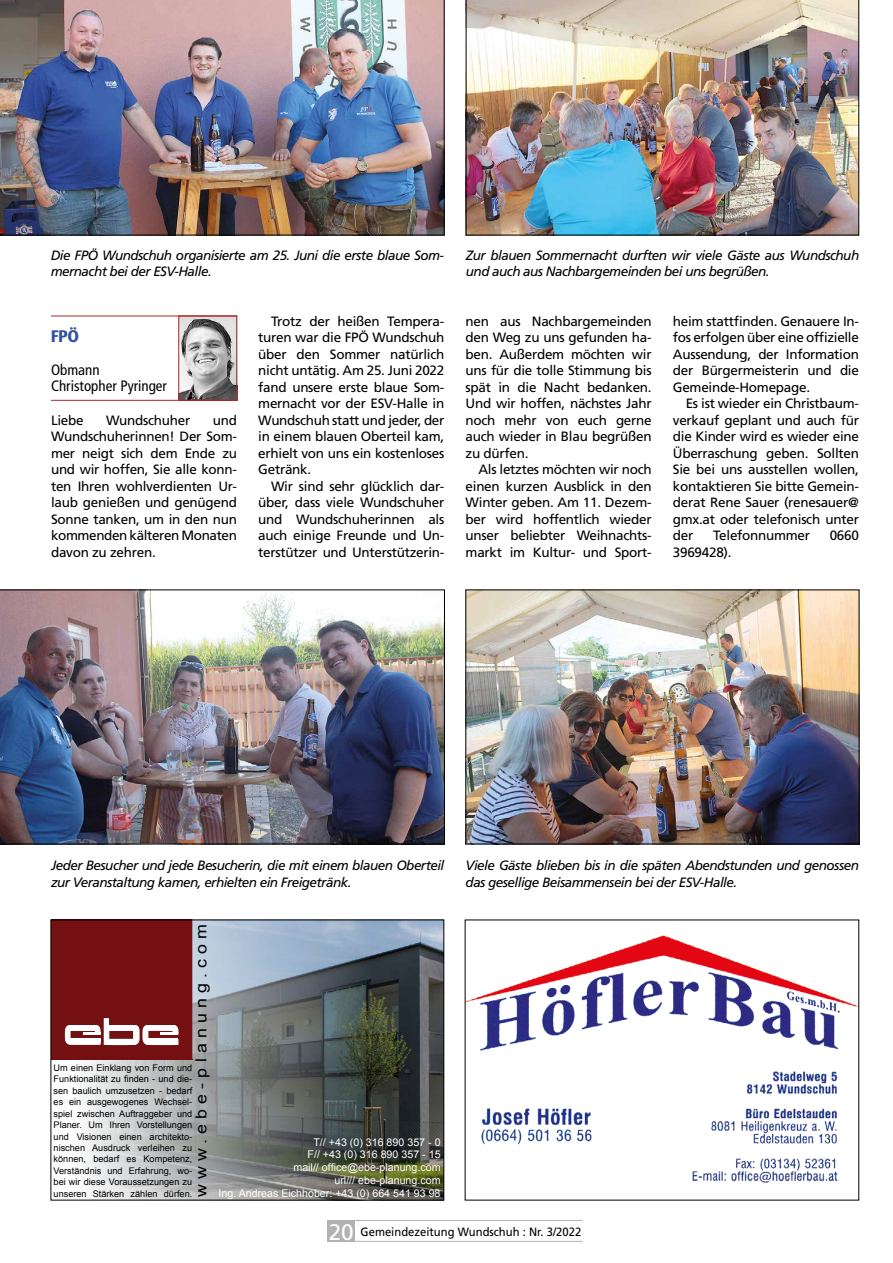
<style>
.page{position:relative;width:893px;height:1263px;background:#fff}
.page>*{position:absolute;margin:0;border:0;box-sizing:border-box;transform-origin:0 0}
.t1{font:700 16.5px "Barmeno";color:#2f52a0}
.t2{font:15.3px "Arial";letter-spacing:.29em;color:#000;scale:1.17 1}
.t3{font:condensed 15px/16.5px "Frutiger LT Std";color:#000}
.t4{font:13.5px/16.5px "Frutiger LT Std";letter-spacing:-.02em;color:#000;text-align:justify}
.t5{font:italic 13.5px/16.5px "Frutiger LT Std";letter-spacing:-.04em;color:#000}
.t6{font:12px "Frutiger LT Std";color:#000;scale:.94 1}
.t7{font:10.65px/12.8px "Arial";color:#fff;text-align:right}
.t8{font:9.15px/11.4px "Arial";color:#000;text-align:justify}
.s1{font-size:22.5px;color:#fff}
</style>
<div class="page">
<div style="left:327px;top:1220px;width:28px;height:22px;background:#b3b2b2"></div>
<hr style="left:327px;top:1220px;width:256px;height:1px;background:#b3b2b2">
<hr style="left:327px;top:1241px;width:256px;height:1px;background:#b3b2b2">
<img style="left:84px;top:922px;width:358px;height:276px">
<hr style="left:51px;top:1059px;width:141px;height:1px;background:#741012">
<svg style="left:53px;top:922px;width:139px;height:137px;background:#7f2426"></svg>
<hr style="left:70px;top:1039px;width:31px;height:2px;background:#fff">
<div style="left:67px;top:1017px;width:30px;height:8px;background:#741012"></div>
<img style="left:467px;top:935px;width:390px;height:249px">
<img style="left:0;top:0;width:444px;height:235px">
<img style="left:0;top:590px;width:445px;height:254px">
<img style="left:468px;top:592px;width:389px;height:250px">
<div style="left:466px;top:590px;width:393px;height:254px;border:1px solid #000"></div>
<img style="left:466px;top:0;width:393px;height:235px">
<img style="left:180px;top:318px;width:55px;height:81px">
<div style="left:178px;top:316px;width:59px;height:85px;border:1px solid #af2622"></div>
<hr style="left:51px;top:316px;width:186px;height:1px;background:#af2622">
<hr style="left:51px;top:400px;width:186px;height:1px;background:#af2622">
<p class="t5" style="left:51px;top:247px;width:395px">Die FPÖ Wundschuh organisierte am 25. Juni die erste blaue Som&shy;mernacht bei der ESV-Halle.</p>
<p class="t1" style="left:51px;top:326px;width:29px">FPÖ</p>
<p class="t3" style="left:51px;top:362px;width:118px">Obmann<br>Christopher Pyringer</p>
<p class="t4" style="left:51px;top:412px;width:188px;text-indent:162px">und Wundschuherinnen! Der Som&shy;mer neigt sich dem Ende zu und wir hoffen, Sie alle konn&shy;ten Ihren wohlverdienten Ur&shy;laub genießen und genügend Sonne tanken, um in den nun kommenden kälteren Monaten davon zu zehren.</p>
<p class="t4" style="left:51px;top:412px;width:34px">Liebe</p>
<p class="t4" style="left:106px;top:412px;width:86px">Wundschuher</p>
<p class="t4" style="left:258px;top:313px;width:188px;text-indent:13px">Trotz der heißen Tempera&shy;turen war die FPÖ Wundschuh über den Sommer natürlich nicht untätig. Am 25. Juni 2022 fand unsere erste blaue Som&shy;mernacht vor der ESV-Halle in Wundschuh statt und jeder, der in einem blauen Oberteil kam, erhielt von uns ein kostenloses Getränk.</p>
<p class="t4" style="left:258px;top:478px;width:188px;text-indent:13px">Wir sind sehr glücklich dar&shy;über, dass viele Wundschuher und Wundschuherinnen als auch einige Freunde und Un&shy;terstützer und Unterstützerin-</p>
<p class="t5" style="left:466px;top:247px;width:395px">Zur blauen Sommernacht durften wir viele Gäste aus Wundschuh und auch aus Nachbargemeinden bei uns begrüßen.</p>
<p class="t4" style="left:466px;top:313px;width:188px">nen aus Nachbargemeinden den Weg zu uns gefunden ha&shy;ben. Außerdem möchten wir uns für die tolle Stimmung bis spät in die Nacht bedanken.<br>Und wir hoffen, nächstes Jahr noch mehr von euch gerne auch wieder in Blau begrüßen zu dürfen.</p>
<p class="t4" style="left:466px;top:461px;width:188px;text-indent:13px">Als letztes möchten wir noch einen kurzen Ausblick in den Winter geben. Am 11. Dezem&shy;ber wird hoffentlich wieder unser beliebter Weihnachts&shy;markt im Kultur- und Sport-</p>
<p class="t4" style="left:673px;top:313px;width:188px">heim stattfinden. Genauere In&shy;fos erfolgen über eine offizielle Aussendung, der Information der Bürgermeisterin und die Gemeinde-Homepage.</p>
<p class="t4" style="left:673px;top:395px;width:188px;text-indent:13px">Es ist wieder ein Christbaum&shy;verkauf geplant und auch für die Kinder wird es wieder eine Überraschung geben. Sollten Sie bei uns ausstellen wollen, kontaktieren Sie bitte Gemein&shy;derat Rene Sauer (renesauer@ gmx.at oder telefonisch unter der</p>
<p class="t4" style="left:713px;top:527px;width:99px">Telefonnummer</p>
<p class="t4" style="left:830px;top:527px;width:31px">0660</p>
<p class="t4" style="left:673px;top:544px;width:60px">3969428).</p>
<p class="t5" style="left:51px;top:857px;width:395px">Jeder Besucher und jede Besucherin, die mit einem blauen Oberteil zur Veranstaltung kamen, erhielten ein Freigetränk.</p>
<p class="t5" style="left:466px;top:857px;width:395px">Viele Gäste blieben bis in die späten Abendstunden und genossen das gesellige Beisammensein bei der ESV-Halle.</p>
<p class="t2" style="left:191px;top:1197px;width:235px;rotate:-90deg">www.ebe-planung.com</p>
<p class="t8" style="left:54px;top:1062px;width:140px">Um einen Einklang von Form und Funktionalität zu finden - und die&shy;sen baulich umzusetzen - bedarf es ein ausgewogenes Wechsel&shy;spiel zwischen Auftraggeber und Planer. Um Ihren Vorstellungen und Visionen einen architekto&shy;nischen Ausdruck verleihen zu können, bedarf es Kompetenz, Verständnis und Erfahrung, wo&shy;bei wir diese Voraussetzungen zu unseren Stärken zählen dürfen.</p>
<p class="t7" style="left:219px;top:1135px;width:223px">T// +43 (0) 316 890 357 - 0<br>F// +43 (0) 316 890 357 - 15<br>mail// office@ebe-planung.com<br>url/// ebe-planung.com<br>Ing. Andreas Eichhober: +43 (0) 664 541 93 98</p>
<p class="t6" style="left:329px;top:1224px;width:270px"><span class="s1">20</span> Gemeindezeitung Wundschuh : Nr. 3/2022</p>
</div>
